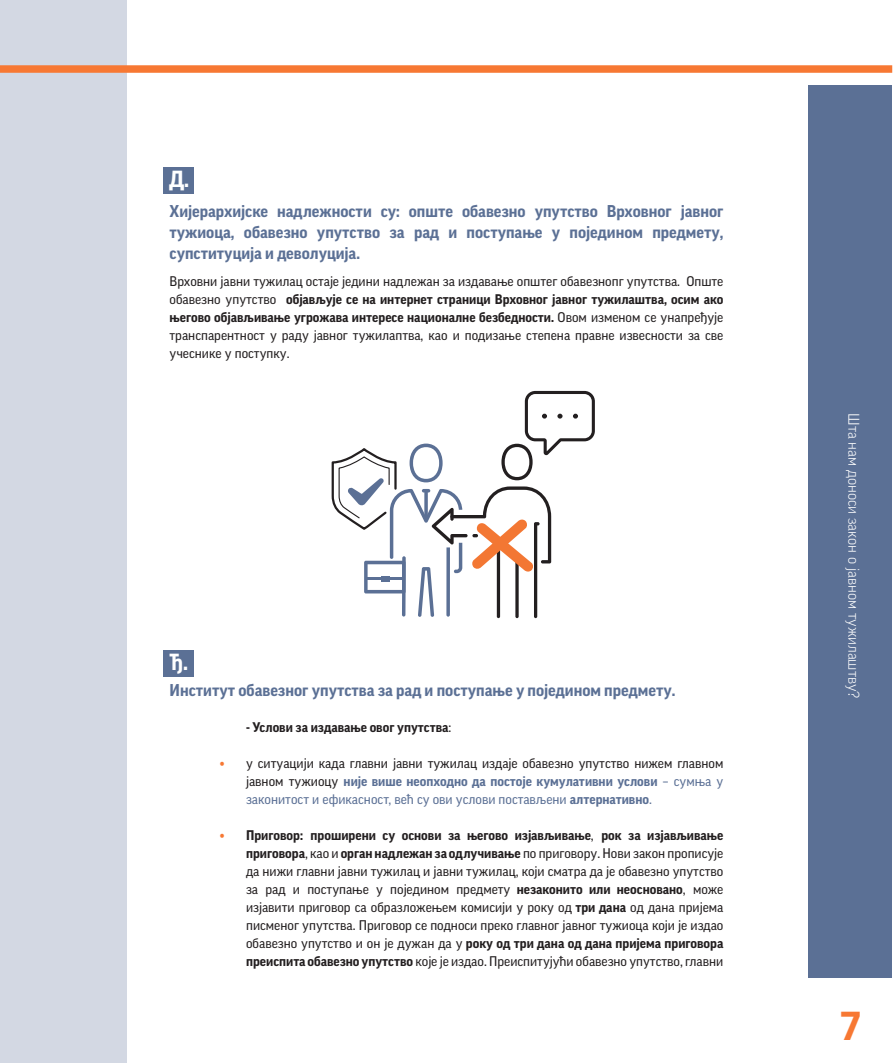
<style>
.page{position:relative;width:893px;height:1063px;background:#fff}
.page>*{position:absolute;margin:0;border:0;box-sizing:border-box;transform-origin:0 0}
.t1{font:700 39px "Good Pro";color:#f77833}
.List_Paragraph{font:700 22.5px "Good Pro";color:#fff}
.CLAN{font:700 16.5px/21px "Good Pro";color:#5b7095;text-align:justify}
.t2{font:300 15px "Good Pro";color:#fff}
.List_Paragraph-2{font:13.5px/18px "Good Pro News";color:#231f20;text-align:justify}
.List_Paragraph-3{font:700 13.5px "Good Pro";color:#231f20}
.List_Paragraph-4{font:900 13.5px "Good Pro";color:#f77833}
.s1{font-family:"Good Pro";font-weight:700}
.s2{font-family:"Good Pro News";font-weight:400}
.s3{font-family:"Good Pro";font-weight:700;color:#5b7095}
.s4{color:#5b7095}
</style>
<div class="page">
<div style="left:0;top:0;width:127px;height:1063px;background:#d3d8e3"></div>
<div style="left:809px;top:85px;width:83px;height:892px;background:#5b7095"></div>
<div style="left:163px;top:167px;width:31px;height:27px;background:#5b7095"></div>
<div style="left:163px;top:651px;width:31px;height:26px;background:#5b7095"></div>
<div style="left:0;top:65px;width:892px;height:8px;background:#f77833"></div>
<svg style="left:331px;top:391px;width:264px;height:227px"></svg>
<p class="List_Paragraph" style="left:170px;top:166px;width:21px">Д.</p>
<p class="CLAN" style="left:170px;top:201px;width:555px">Хијерархијске надлежности су: опште обавезно упутство Врховног јавног тужиоца, обавезно упутство за рад и поступање у поједином предмету, супституција и деволуција.</p>
<p class="List_Paragraph-2" style="left:170px;top:272px;width:555px">Врховни јавни тужилац остаје једини надлежан за издавање општег обавезнопг упутства. Опште обавезно упутство <span class="s1">објављује се на интернет страници Врховног јавног тужилаштва, осим ако његово објављивање угрожава интересе националне безбедности.</span> Овом изменом се унапређује транспарентност у раду јавног тужилаптва, као и подизање степена правне извесности за све учеснике у поступку.</p>
<p class="List_Paragraph" style="left:170px;top:649px;width:20px">Ђ.</p>
<p class="CLAN" style="left:170px;top:679px;width:507px">Институт обавезног упутства за рад и поступање у поједином предмету.</p>
<p class="List_Paragraph-3" style="left:246px;top:719px;width:207px">- Услови за издавање овог упутства<span class="s2">:</span></p>
<p class="List_Paragraph-4" style="left:219px;top:755px;width:8px">∙</p>
<p class="List_Paragraph-2" style="left:246px;top:754px;width:479px">у ситуацији када главни јавни тужилац издаје обавезно упутство нижем главном јавном тужиоцу <span class="s3">није више неопходно да постоје кумулативни услови</span> <span class="s4">– сумња у законитост и ефикасност, већ су ови услови постављени</span> <span class="s3">алтернативно</span><span class="s4">.</span></p>
<p class="List_Paragraph-4" style="left:219px;top:827px;width:8px">∙</p>
<p class="List_Paragraph-2" style="left:246px;top:826px;width:479px"><span class="s1">Приговор: проширени су основи за његово изјављивање</span>, <span class="s1">рок за изјављивање приговора</span>, као и <span class="s1">орган надлежан за одлучивање</span> по приговору. Нови закон прописује да нижи главни јавни тужилац и јавни тужилац, који сматра да је обавезно упутство за рад и поступање у поједином предмету <span class="s1">незаконито или неосновано</span>, може изјавити приговор са образложењем комисији у року од <span class="s1">три дана</span> од дана пријема писменог упутства. Приговор се подноси преко главног јавног тужиоца који је издао обавезно упутство и он је дужан да у <span class="s1">року од три дана од дана пријема приговора преиспита обавезно упутство</span> које је издао. Преиспитујући обавезно упутство, главни</p>
<p class="t2" style="left:862px;top:413px;width:287px;rotate:90deg">Шта нам доноси закон о јавном тужилаштву?</p>
<h1 class="t1" style="left:841px;top:1004px;width:21px">7</h1>
</div>
